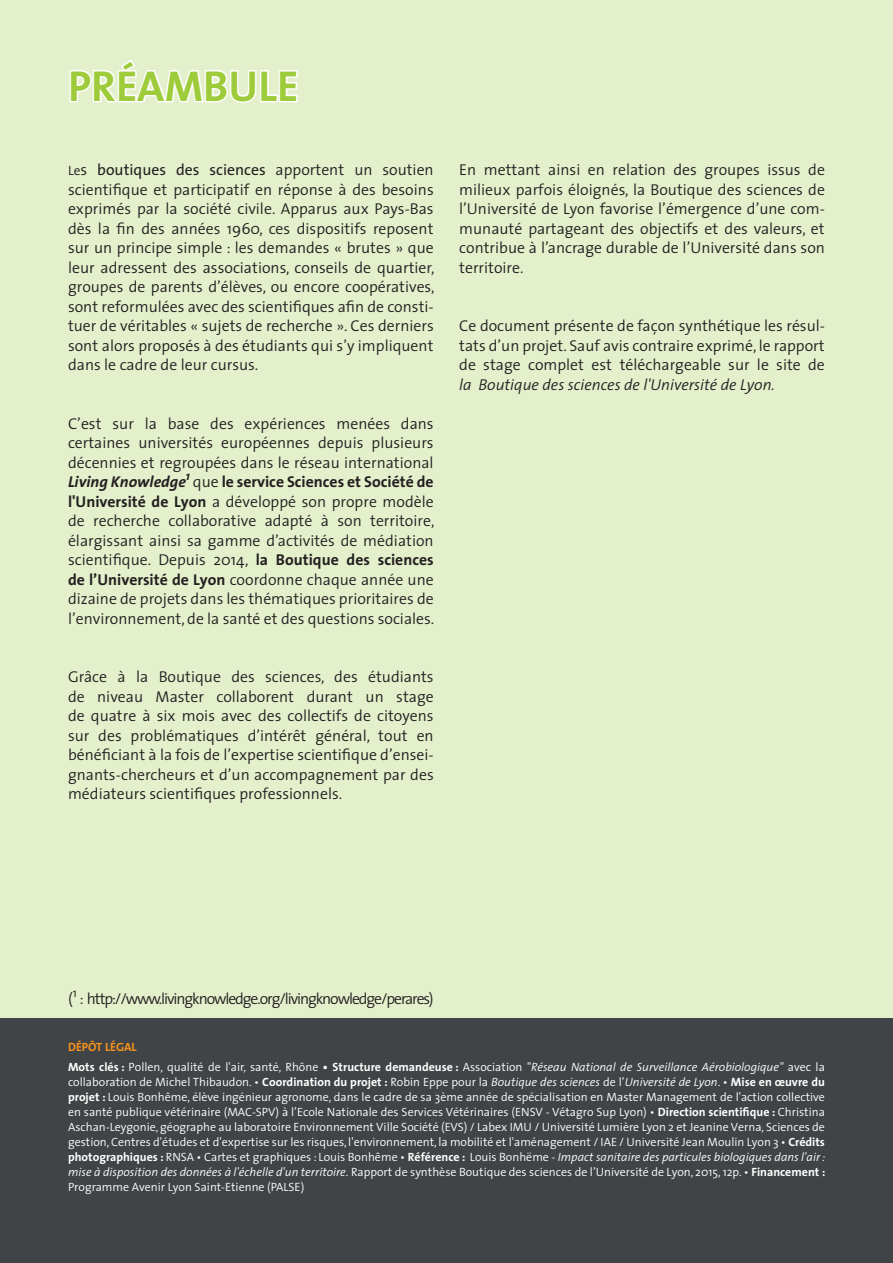
<style>
.page{position:relative;width:893px;height:1263px;background:#fff}
.page>*{position:absolute;margin:0;border:0;box-sizing:border-box;transform-origin:0 0}
._01_TITRE{font:43.5px "The Sans Bold Caps";color:#9ecb3a}
._00_COURANT{font:300 15.75px/19.5px "The Sans";color:#231f20;text-align:justify}
._00_COURANT-2{font:300 15.75px "The Sans";letter-spacing:-.07em;color:#231f20}
._00_COURANT-3{font:300 12px/15px "The Sans";color:#fff;text-align:justify}
._00_COURANT-4{font:12px "The Sans Bold Caps";color:#f7931d}
.s1{font-size:13.5px}
.s2{font-weight:400}
.s3{font-weight:700;font-style:italic}
.s4{font-weight:700}
.s5{font-style:italic}
</style>
<div class="page">
<div style="left:0;top:0;width:893px;height:1235px;background:#e4efcb"></div>
<div style="left:0;top:1019px;width:893px;height:244px;background:#414446"></div>
<svg style="left:69px;top:60px;width:229px;height:43px"></svg>
<p class="_01_TITRE" style="left:68px;top:50px;width:232px">PRÉAMBULE</p>
<p class="_00_COURANT" style="left:68px;top:160px;width:368px"><span class="s1">Le</span>s <span class="s2">boutiques des sciences</span> apportent un soutien scientifique et participatif en réponse à des besoins exprimés par la société civile. Apparus aux Pays-Bas dès la fin des années 1960, ces dispositifs reposent sur un principe simple : les demandes « brutes » que leur adressent des associations, conseils de quartier, groupes de parents d’élèves, ou encore coopératives, sont reformulées avec des scientifiques afin de consti&shy;tuer de véritables « sujets de recherche ». Ces derniers sont alors proposés à des étudiants qui s’y impliquent dans le cadre de leur cursus.</p>
<p class="_00_COURANT" style="left:68px;top:413px;width:368px">C’est sur la base des expériences menées dans certaines universités européennes depuis plusieurs décennies et regroupées dans le réseau international <span class="s3">Living Knowledge</span><sup>1</sup> que <span class="s4">le service Sciences et Société de l'Université de Lyon</span> a développé son propre modèle de recherche collaborative adapté à son territoire, élargissant ainsi sa gamme d’activités de médiation scientifique. Depuis 2014, <span class="s4">la Boutique des sciences de l’Université de Lyon</span> coordonne chaque année une dizaine de projets dans les thématiques prioritaires de l’environnement, de la santé et des questions sociales.</p>
<p class="_00_COURANT" style="left:68px;top:667px;width:367px">Grâce à la Boutique des sciences, des étudiants de niveau Master collaborent durant un stage de quatre à six mois avec des collectifs de citoyens sur des problématiques d’intérêt général, tout en bénéficiant à la fois de l’expertise scientifique d’ensei&shy;gnants-chercheurs et d’un accompagnement par des médiateurs scientifiques professionnels.</p>
<p class="_00_COURANT" style="left:459px;top:160px;width:367px">En mettant ainsi en relation des groupes issus de milieux parfois éloignés, la Boutique des sciences de l’Université de Lyon favorise l’émergence d’une com&shy;munauté partageant des objectifs et des valeurs, et contribue à l’ancrage durable de l’Université dans son territoire.</p>
<p class="_00_COURANT" style="left:459px;top:316px;width:367px">Ce document présente de façon synthétique les résul&shy;tats d’un projet. Sauf avis contraire exprimé, le rapport de stage complet est téléchargeable sur le site de <span class="s5">la Boutique des sciences de l'Université de Lyon.</span></p>
<p class="_00_COURANT-2" style="left:68px;top:986px;width:367px">(<sup>1</sup> : http://www.livingknowledge.org/livingknowledge/perares)</p>
<p class="_00_COURANT-4" style="left:68px;top:1037px;width:70px">DÉPÔT LÉGAL</p>
<p class="_00_COURANT-3" style="left:68px;top:1059px;width:759px"><span class="s4">Mots clés :</span> Pollen, qualité de l'air, santé, Rhône <span class="s4">• Structure demandeuse :</span> Association "<span class="s5">Réseau National de Surveillance Aérobiologique"</span> avec la collaboration de Michel Thibaudon. • <span class="s4">Coordination du projet :</span> Robin Eppe pour la <span class="s5">Boutique des sciences</span> de l’<span class="s5">Université de Lyon</span>. • <span class="s4">Mise en œuvre du projet :</span> Louis Bonhême, élève ingénieur agronome, dans le cadre de sa 3ème année de spécialisation en Master Management de l'action collective en santé publique vétérinaire (MAC-SPV) à l’Ecole Nationale des Services Vétérinaires (ENSV - Vétagro Sup Lyon) • <span class="s4">Direction scientifique :</span> Christina Aschan-Leygonie, géographe au laboratoire Environnement Ville Société (EVS) / Labex IMU / Université Lumière Lyon 2 et Jeanine Verna, Sciences de gestion, Centres d'études et d'expertise sur les risques, l'environnement, la mobilité et l'aménagement / IAE / Université Jean Moulin Lyon 3 • <span class="s4">Crédits photographiques :</span> RNSA • Cartes et graphiques : Louis Bonhême • <span class="s4">Référence :</span> Louis Bonhëme - <span class="s5">Impact sanitaire des particules biologiques dans l'air : mise à disposition des données à l'échelle d'un territoire.</span> Rapport de synthèse Boutique des sciences de l’Université de Lyon, 2015, 12p. • <span class="s4">Financement :<br></span>Programme Avenir Lyon Saint-Etienne (PALSE)</p>
</div>
